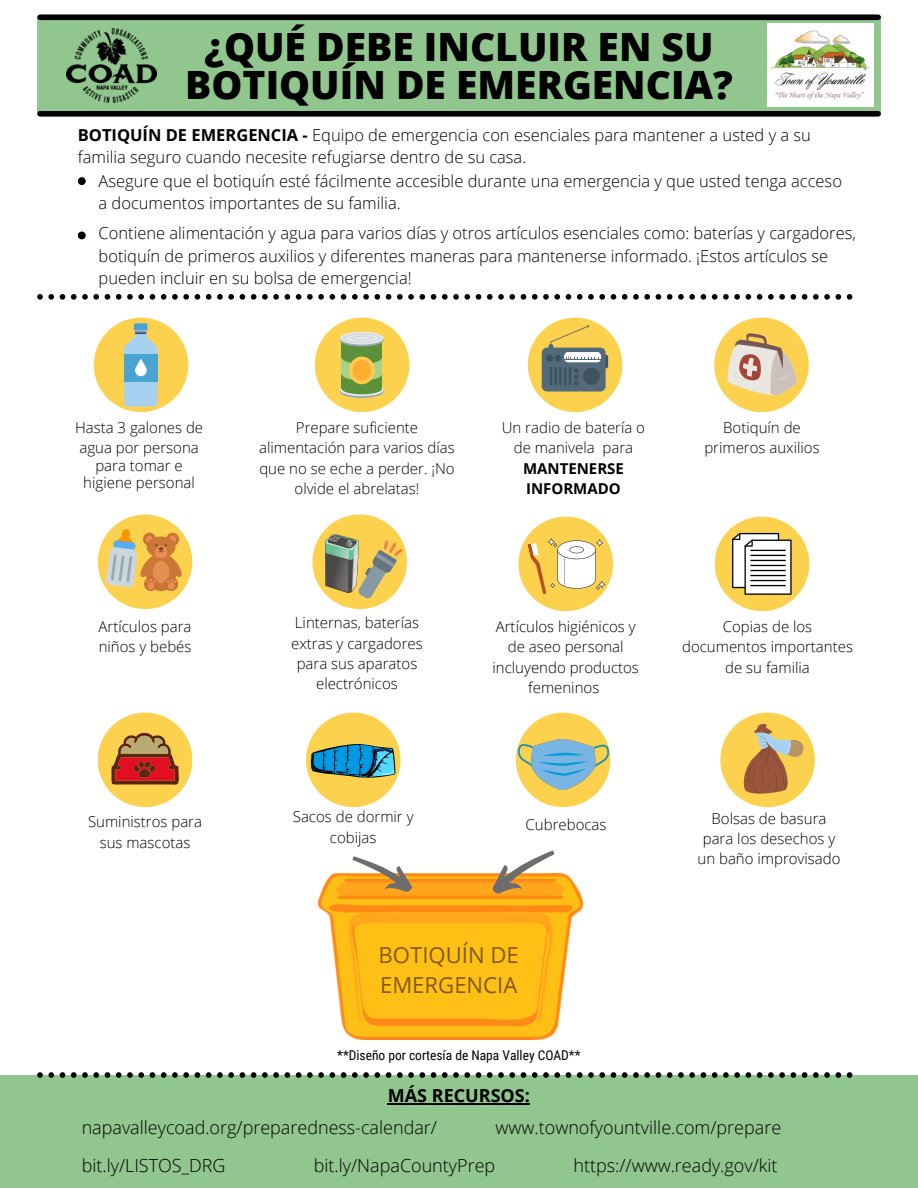
<style>
.page{position:relative;width:918px;height:1188px;background:#fff}
.page>*{position:absolute;margin:0;border:0;box-sizing:border-box;transform-origin:0 0}
.t1{font:800 39px/38.2px "Open Sans";color:#000;text-align:center}
.t2{font:22.05px/30.3px "Open Sans";color:#82591b}
.t3{font:300 18px/38.1px "Open Sans";color:#000}
.t4{font:700 18px "Open Sans";color:#000}
.t5{font:300 16.5px/22.5px "Open Sans";color:#000}
.t6{font:300 15px/20.2px "Open Sans";color:#000;text-align:center}
.t7{font:700 15px/20.2px "Open Sans";color:#000}
.t8{font:13.5px "Roboto Condensed";color:#000}
.s1{font-weight:700}
</style>
<div class="page">
<div style="left:37px;top:17px;width:844px;height:97px;background:#92c68f"></div>
<div style="left:40px;top:111px;width:838px;height:6px;background:#000"></div>
<div style="left:40px;top:14px;width:838px;height:6px;background:#000"></div>
<img style="left:67px;top:28px;width:90px;height:74px">
<svg style="left:37px;top:294px;width:815px;height:6px"></svg>
<div style="left:306px;top:713px;width:95px;height:94px;background:#fbd14e;border-radius:50%"></div>
<svg style="left:311px;top:744px;width:85px;height:34px;background:#388b9c"></svg>
<img style="left:318px;top:873px;width:264px;height:167px">
<svg style="left:346px;top:856px;width:72px;height:43px"></svg>
<svg style="left:485px;top:850px;width:77px;height:51px"></svg>
<div style="left:94px;top:318px;width:94px;height:94px;background:#fbd14e;border-radius:50%"></div>
<svg style="left:124px;top:323px;width:34px;height:84px;background:#99c3cb"></svg>
<div style="left:315px;top:318px;width:94px;height:94px;background:#fbd14e;border-radius:50%"></div>
<svg style="left:340px;top:385px;width:44px;height:13px"></svg>
<hr style="left:340px;top:390px;width:44px;height:2px;background:#99aab5">
<svg style="left:340px;top:383px;width:44px;height:13px"></svg>
<div style="left:342px;top:383px;width:40px;height:11px;background:#5c913b;border-radius:50%"></div>
<div style="left:342px;top:346px;width:40px;height:43px;background:#5c913b"></div>
<svg style="left:342px;top:368px;width:40px;height:13px"></svg>
<div style="left:342px;top:350px;width:40px;height:24px;background:#a6d388"></div>
<svg style="left:342px;top:351px;width:40px;height:13px"></svg>
<div style="left:342px;top:339px;width:40px;height:18px;background:#5c913b"></div>
<div style="left:340px;top:333px;width:44px;height:13px;background:#99aab5;border-radius:50%"></div>
<svg style="left:340px;top:332px;width:44px;height:13px"></svg>
<div style="left:343px;top:333px;width:38px;height:10px;background:#ccd6dd;border-radius:50%"></div>
<div style="left:345px;top:334px;width:34px;height:8px;background:#e6e7e8;border-radius:50%"></div>
<hr style="left:351px;top:336px;width:22px;height:4px;background:#ccd6dd;border-radius:50%">
<svg style="left:354px;top:337px;width:16px;height:2px"></svg>
<div style="left:349px;top:357px;width:26px;height:27px;background:#ffcc4d;border-radius:50%"></div>
<div style="left:353px;top:360px;width:18px;height:21px;background:#ffac33;border-radius:50%"></div>
<div style="left:312px;top:515px;width:95px;height:94px;background:#fbd14e;border-radius:50%"></div>
<svg style="left:351px;top:537px;width:52px;height:64px"></svg>
<img style="left:325px;top:535px;width:33px;height:57px">
<div style="left:528px;top:318px;width:94px;height:94px;background:#fbd14e;border-radius:50%"></div>
<hr style="left:604px;top:355px;width:4px;height:13px;background:#3f525e;border-radius:2px">
<div style="left:542px;top:348px;width:64px;height:43px;background:#526a7a;border-radius:5px"></div>
<div style="left:546px;top:355px;width:7px;height:7px;background:#3f525e;border-radius:50%"></div>
<svg style="left:549px;top:325px;width:52px;height:60px"></svg>
<div style="left:715px;top:517px;width:94px;height:94px;background:#fbd14e;border-radius:50%"></div>
<svg style="left:732px;top:533px;width:60px;height:62px;background:#c7c5bd"></svg>
<div style="left:714px;top:318px;width:95px;height:94px;background:#fbd14e;border-radius:50%"></div>
<svg style="left:727px;top:333px;width:70px;height:63px"></svg>
<div style="left:519px;top:517px;width:94px;height:94px;background:#fbd14e;border-radius:50%"></div>
<svg style="left:527px;top:538px;width:78px;height:57px"></svg>
<div style="left:516px;top:713px;width:94px;height:94px;background:#fbd14e;border-radius:50%"></div>
<img style="left:518px;top:739px;width:90px;height:51px">
<div style="left:98px;top:515px;width:94px;height:94px;background:#fbd14e;border-radius:50%"></div>
<svg style="left:97px;top:526px;width:86px;height:71px"></svg>
<div style="left:98px;top:713px;width:94px;height:94px;background:#fbd14e;border-radius:50%"></div>
<svg style="left:111px;top:733px;width:68px;height:52px"></svg>
<div style="left:720px;top:713px;width:95px;height:94px;background:#fbd14e;border-radius:50%"></div>
<svg style="left:743px;top:723px;width:60px;height:74px"></svg>
<div style="left:0;top:1075px;width:918px;height:113px;background:#92c68f"></div>
<svg style="left:37px;top:1072px;width:815px;height:6px"></svg>
<hr style="left:388px;top:1103px;width:142px;height:1px;background:#000">
<div style="left:78px;top:177px;width:8px;height:8px;background:#000;border-radius:50%"></div>
<div style="left:78px;top:232px;width:8px;height:7px;background:#000;border-radius:50%"></div>
<img style="left:768px;top:23px;width:105px;height:84px">
<h1 class="t1" style="left:185px;top:27px;width:549px">¿QUÉ DEBE INCLUIR EN SU<br>BOTIQUÍN DE EMERGENCIA?</h1>
<p class="t5" style="left:78px;top:123px;width:735px"><span class="s1">BOTIQUÍN DE EMERGENCIA -</span> Equipo de emergencia con esenciales para mantener a usted y a su familia seguro cuando necesite refugiarse dentro de su casa.</p>
<p class="t5" style="left:99px;top:169px;width:745px">Asegure que el botiquín esté fácilmente accesible durante una emergencia y que usted tenga acceso a documentos importantes de su familia.</p>
<p class="t5" style="left:99px;top:222px;width:759px">Contiene alimentación y agua para varios días y otros artículos esenciales como: baterías y cargadores, botiquín de primeros auxilios y diferentes maneras para mantenerse informado. ¡Estos artículos se pueden incluir en su bolsa de emergencia!</p>
<p class="t6" style="left:75px;top:417px;width:130px;text-align:left">Hasta 3 galones de agua por persona</p>
<p class="t6" style="left:83px;top:457px;width:113px;line-height:16.8px">para tomar e higiene personal</p>
<p class="t6" style="left:99px;top:616px;width:94px;text-align:left">Artículos para niños y bebés</p>
<p class="t6" style="left:259px;top:417px;width:197px">Prepare suficiente alimentación para varios días que no se eche a perder. ¡No olvide el abrelatas!</p>
<p class="t6" style="left:502px;top:417px;width:145px">Un radio de batería o de manivela para</p>
<p class="t7" style="left:523px;top:458px;width:102px">MANTENERSE<br>INFORMADO</p>
<p class="t6" style="left:704px;top:417px;width:117px">Botiquín de primeros auxilios</p>
<p class="t6" style="left:291px;top:613px;width:133px">Linternas, baterías extras y cargadores para sus aparatos electrónicos</p>
<p class="t6" style="left:493px;top:616px;width:148px">Artículos higiénicos y de aseo personal incluyendo productos femeninos</p>
<p class="t6" style="left:682px;top:616px;width:172px">Copias de los documentos importantes de su familia</p>
<p class="t6" style="left:293px;top:806px;width:122px">Sacos de dormir y cobijas</p>
<p class="t6" style="left:88px;top:812px;width:116px">Suministros para sus mascotas</p>
<p class="t6" style="left:697px;top:808px;width:145px">Bolsas de basura para los desechos y un baño improvisado</p>
<p class="t6" style="left:526px;top:814px;width:82px">Cubrebocas</p>
<h2 class="t2" style="left:379px;top:939px;width:142px">BOTIQUÍN DE<br>EMERGENCIA</h2>
<p class="t8" style="left:337px;top:1048px;width:245px">**Diseño por cortesía de Napa Valley COAD**</p>
<p class="t4" style="left:388px;top:1083px;width:144px">MÁS RECURSOS:</p>
<p class="t3" style="left:495px;top:1108px;width:287px">www.townofyountville.com/prepare</p>
<p class="t3" style="left:82px;top:1108px;width:357px">napavalleycoad.org/preparedness-calendar/ bit.ly/LISTOS_DRG</p>
<p class="t3" style="left:314px;top:1146px;width:183px">bit.ly/NapaCountyPrep</p>
<p class="t3" style="left:573px;top:1146px;width:206px">https://www.ready.gov/kit</p>
</div>
